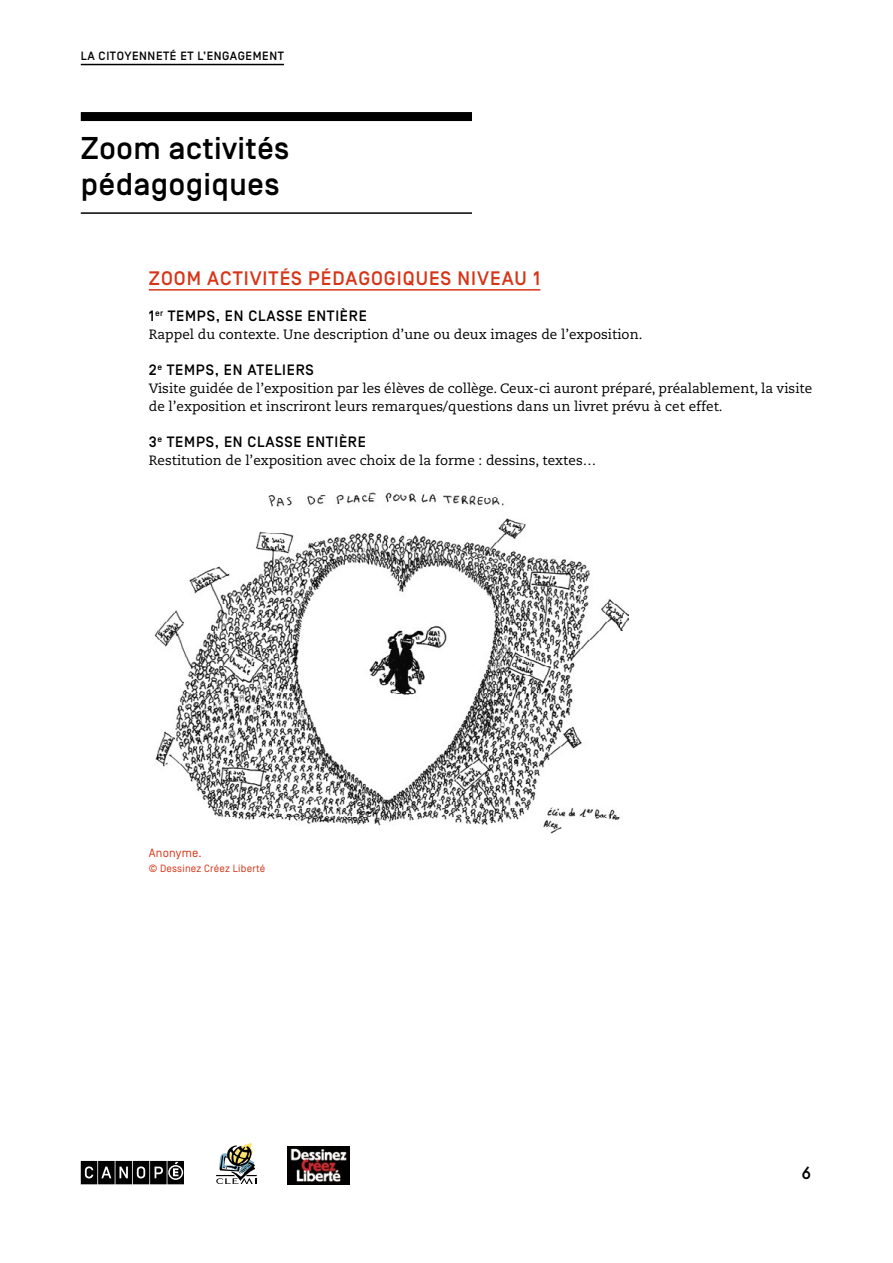
<style>
.page{position:relative;width:893px;height:1263px;background:#fff}
.page>*{position:absolute;margin:0;border:0;box-sizing:border-box;transform-origin:0 0}
.t1{font:500 31.5px/36px "Simplon BP";letter-spacing:.01em;color:#000}
.t2{font:500 19.5px "Simplon BP";letter-spacing:.05em;color:#d63517}
.t3{font:500 18px "Simplon BP Mono";color:#000}
.t4{font:500 15px "Simplon BP";letter-spacing:.05em;color:#000}
.t5{font:13.5px/18px "Caecilia LT Std";color:#000}
.t6{font:500 12px "Simplon BP";letter-spacing:.05em;color:#000}
.t7{font:12px "Simplon BP Regular";letter-spacing:.02em;color:#d63517}
.t8{font:10.5px "Simplon BP Regular";letter-spacing:.02em;color:#d63517}
</style>
<div class="page">
<hr style="left:81px;top:64px;width:203px;height:1px;background:#000">
<svg style="left:81px;top:1161px;width:103px;height:23px;background:#2f2f2f"></svg>
<img style="left:288px;top:1146px;width:62px;height:38px">
<svg style="left:216px;top:1143px;width:41px;height:41px"></svg>
<div style="left:81px;top:112px;width:391px;height:9px;background:#000"></div>
<hr style="left:81px;top:212px;width:391px;height:2px;background:#000">
<hr style="left:149px;top:289px;width:391px;height:2px;background:#d63517">
<img style="left:154px;top:492px;width:475px;height:342px">
<p class="t6" style="left:81px;top:49px;width:205px">La citoyenneté et l’engagement</p>
<h1 class="t1" style="left:81px;top:131px;width:210px">Zoom activités pédagogiques</h1>
<h2 class="t2" style="left:149px;top:267px;width:26px">ZOOM</h2>
<h2 class="t2" style="left:207px;top:267px;width:151px">ACTIVITÉS PÉDAGOGI</h2>
<h2 class="t2" style="left:403px;top:267px;width:139px">QUES NIVEAU 1</h2>
<p class="t4" style="left:149px;top:308px;width:29px">1<sup>er</sup> TEM</p>
<p class="t4" style="left:197px;top:308px;width:119px">PS, EN CLASSE ENTI</p>
<p class="t4" style="left:340px;top:308px;width:27px">ÈRE</p>
<p class="t5" style="left:149px;top:326px;width:495px">Rappel du contexte. Une description d’une ou deux images de l’exposition.</p>
<p class="t4" style="left:149px;top:362px;width:28px">2<sup>e</sup> TEM</p>
<p class="t4" style="left:196px;top:362px;width:120px">PS, EN ATELIERS</p>
<p class="t5" style="left:149px;top:380px;width:665px">Visite guidée de l’exposition par les élèves de collège. Ceux-ci auront préparé, préalablement, la visite de l’exposition et inscriront leurs remarques/questions dans un livret prévu à cet effet.</p>
<p class="t4" style="left:149px;top:434px;width:29px">3<sup>e</sup> TEM</p>
<p class="t4" style="left:196px;top:434px;width:119px">PS, EN CLASSE ENTI</p>
<p class="t4" style="left:339px;top:434px;width:27px">ÈRE</p>
<p class="t5" style="left:149px;top:452px;width:449px">Restitution de l’exposition avec choix de la forme : dessins, textes…</p>
<p class="t7" style="left:149px;top:846px;width:54px">Anonyme.</p>
<p class="t8" style="left:149px;top:862px;width:118px">© Dessinez Créez Liberté</p>
<h3 class="t3" style="left:801px;top:1161px;width:12px">6</h3>
</div>
